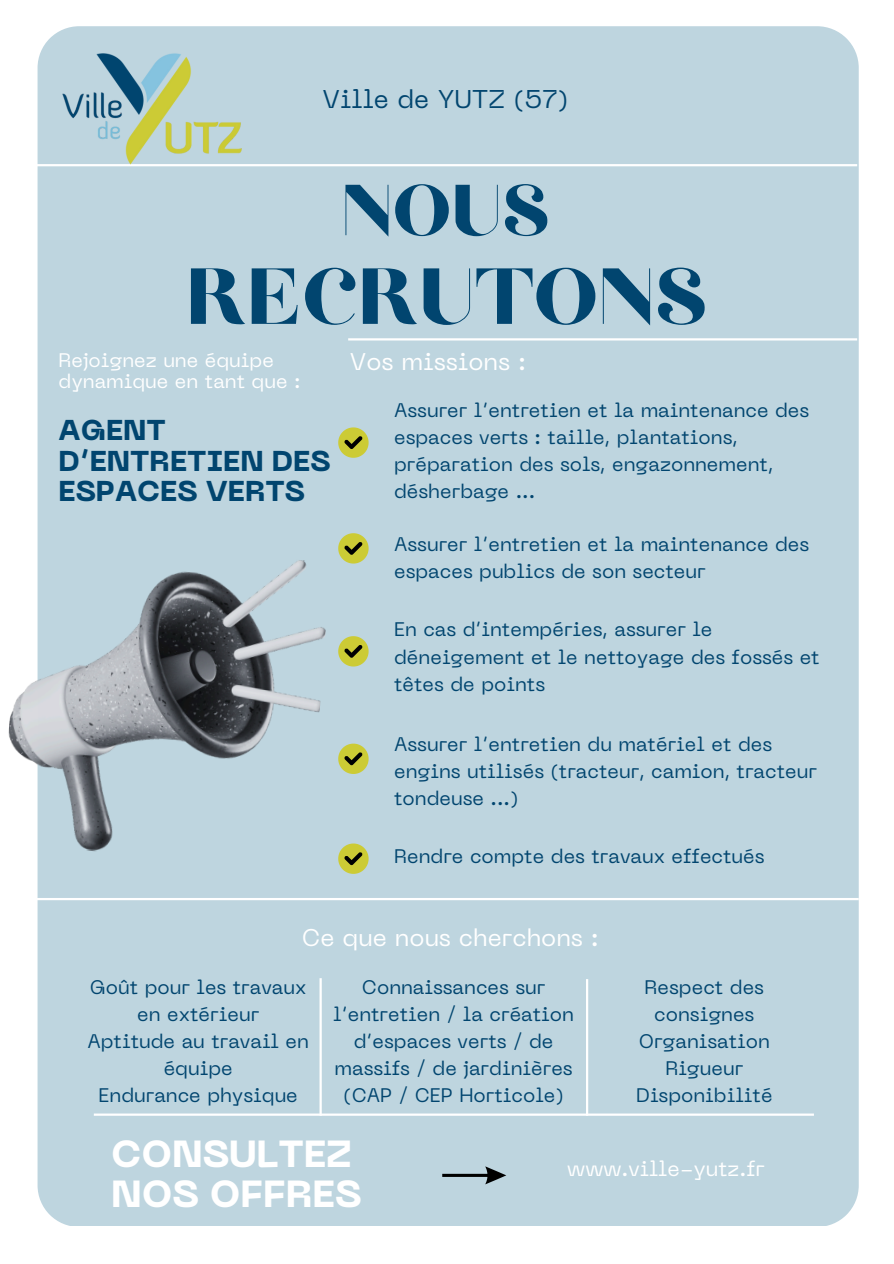
<style>
.page{position:relative;width:894px;height:1264px;background:#fff}
.page>*{position:absolute;margin:0;border:0;box-sizing:border-box;transform-origin:0 0}
.t1{font:99px "Chloe";color:#01456f}
.t2{font:90px "Chloe";color:#01456f}
.t3{font:800 37.5px/40.5px "PP Neue Machina";color:#fff}
.t4{font:800 28.5px/30.3px "PP Neue Machina";color:#01456f}
.t5{font:25.5px "PP Neue Machina";color:#01456f}
.t6{font:24px "PP Neue Machina";color:#fff}
.t7{font:21px "PP Neue Machina";color:#fff}
.t8{font:19.5px/27px "PP Neue Machina";color:#01456f;text-align:center}
.t9{font:19.5px/21.3px "PP Neue Machina";color:#fff}
</style>
<div class="page">
<div style="left:38px;top:26px;width:820px;height:1199px;background:#bed5df"></div>
<hr style="left:36px;top:164px;width:820px;height:2px;background:#fff">
<hr style="left:348px;top:338px;width:508px;height:2px;background:#fff">
<hr style="left:32px;top:898px;width:826px;height:2px;background:#fff">
<hr style="left:94px;top:1113px;width:719px;height:2px;background:#fff">
<hr style="left:319px;top:978px;width:3px;height:137px;background:#fff">
<hr style="left:585px;top:979px;width:3px;height:136px;background:#fff">
<svg style="left:338px;top:427px;width:30px;height:31px"></svg>
<svg style="left:338px;top:533px;width:30px;height:30px"></svg>
<img style="left:8px;top:538px;width:323px;height:329px">
<svg style="left:442px;top:1166px;width:64px;height:18px"></svg>
<img style="left:61px;top:26px;width:182px;height:174px">
<svg style="left:338px;top:743px;width:30px;height:31px"></svg>
<svg style="left:338px;top:636px;width:30px;height:30px"></svg>
<svg style="left:338px;top:843px;width:30px;height:30px"></svg>
<p class="t5" style="left:322px;top:89px;width:247px">Ville de YUTZ (57)</p>
<h1 class="t2" style="left:341px;top:168px;width:210px">NOUS</h1>
<h1 class="t1" style="left:186px;top:250px;width:523px">RECRUTONS</h1>
<h4 class="t9" style="left:58px;top:351px;width:243px">Rejoignez une équipe dynamique en tant que :</h4>
<h3 class="t4" style="left:58px;top:418px;width:273px">AGENT<br>D’ENTRETIEN DES<br>ESPACES VERTS</h3>
<p class="t6" style="left:350px;top:352px;width:178px">Vos missions :</p>
<p class="t8" style="left:394px;top:398px;width:416px;text-align:left">Assurer l’entretien et la maintenance des espaces verts : taille, plantations, préparation des sols, engazonnement, désherbage ...</p>
<p class="t8" style="left:394px;top:533px;width:416px;text-align:left">Assurer l’entretien et la maintenance des espaces publics de son secteur</p>
<p class="t8" style="left:394px;top:618px;width:427px;text-align:left">En cas d’intempéries, assurer le déneigement et le nettoyage des fossés et têtes de points</p>
<p class="t8" style="left:394px;top:732px;width:424px;text-align:left">Assurer l’entretien du matériel et des engins utilisés (tracteur, camion, tracteur tondeuse ...)</p>
<p class="t8" style="left:394px;top:844px;width:372px">Rendre compte des travaux effectués</p>
<p class="t6" style="left:301px;top:928px;width:298px">Ce que nous cherchons :</p>
<p class="t8" style="left:90px;top:975px;width:218px">Goût pour les travaux en extérieur</p>
<p class="t8" style="left:87px;top:1029px;width:223px">Aptitude au travail en équipe</p>
<h4 class="t8" style="left:98px;top:1083px;width:201px">Endurance physique</h4>
<p class="t8" style="left:333px;top:975px;width:242px">Connaissances sur l’entretien / la création d’espaces verts / de massifs / de jardinières (CAP / CEP Horticole)</p>
<p class="t8" style="left:644px;top:975px;width:121px">Respect des consignes</p>
<p class="t8" style="left:638px;top:1029px;width:133px">Organisation</p>
<p class="t8" style="left:665px;top:1056px;width:79px">Rigueur</p>
<p class="t8" style="left:636px;top:1083px;width:138px">Disponibilité</p>
<p class="t3" style="left:111px;top:1136px;width:252px">CONSULTEZ<br>NOS OFFRES</p>
<p class="t7" style="left:567px;top:1160px;width:199px">www.ville-yutz.fr</p>
</div>
